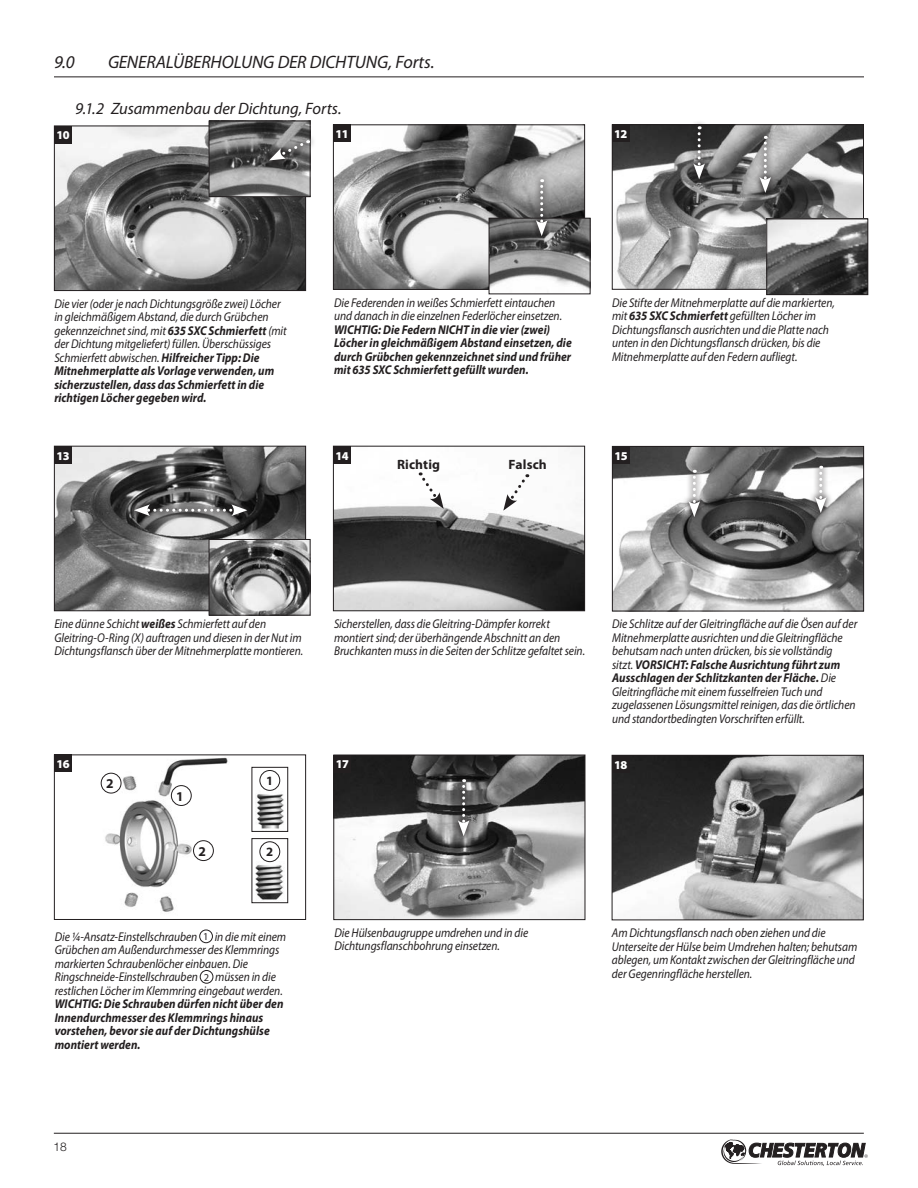
<style>
.page{position:relative;width:918px;height:1188px;background:#fff}
.page>*{position:absolute;margin:0;border:0;box-sizing:border-box;transform-origin:0 0}
.t1{font:italic 18px "Myriad Pro";letter-spacing:-.01em;color:#231f20}
.t2{font:italic 16.5px "Myriad Pro";letter-spacing:-.005em;color:#231f20}
.t3{font:700 13.5px "Myriad Pro";letter-spacing:.01em;color:#231f20}
.t4{font:italic 12.75px/13.5px "Myriad Pro";letter-spacing:-.005em;color:#231f20;scale:.9 1}
.t5{font:italic 700 12.75px/13.5px "Myriad Pro";letter-spacing:.005em;color:#231f20;scale:.9 1}
.t6{font:700 12.75px "Myriad Pro";color:#231f20}
.t7{font:900 12px "Myriad Pro";letter-spacing:-.05em;color:#fff}
.t8{font:300 12px "Helvetica Neue LT Std";color:#231f20}
.s1{font-weight:700}
.s2{font-style:normal;font-size:10.5px}
</style>
<div class="page">
<svg style="left:721px;top:1139px;width:147px;height:27px"></svg>
<hr style="left:54px;top:1133px;width:810px;height:1px;background:#231f20">
<img style="left:614px;top:757px;width:248px;height:161px">
<div style="left:612px;top:755px;width:252px;height:165px;border:1px solid #231f20"></div>
<div style="left:612px;top:755px;width:18px;height:18px;background:#231f20"></div>
<div style="left:199px;top:930px;width:14px;height:13px;border:1px solid #231f20;border-radius:50%"></div>
<div style="left:200px;top:970px;width:13px;height:14px;border:1px solid #231f20;border-radius:50%"></div>
<img style="left:100px;top:757px;width:189px;height:155px">
<div style="left:54px;top:754px;width:252px;height:166px;border:1px solid #231f20"></div>
<div style="left:54px;top:754px;width:18px;height:18px;background:#231f20"></div>
<img style="left:253px;top:845px;width:33px;height:56px">
<div style="left:251px;top:838px;width:37px;height:65px;border:1px solid #231f20"></div>
<div style="left:260px;top:842px;width:20px;height:20px;background:#fff;border-radius:50%"></div>
<div style="left:260px;top:841px;width:20px;height:21px;border:1px solid #231f20;border-radius:50%"></div>
<img style="left:253px;top:773px;width:33px;height:57px">
<div style="left:251px;top:767px;width:37px;height:65px;border:1px solid #231f20"></div>
<div style="left:260px;top:770px;width:20px;height:20px;background:#fff;border-radius:50%"></div>
<div style="left:260px;top:770px;width:20px;height:21px;border:1px solid #231f20;border-radius:50%"></div>
<div style="left:171px;top:786px;width:20px;height:19px;background:#fff;border-radius:50%"></div>
<div style="left:171px;top:785px;width:21px;height:21px;border:1px solid #231f20;border-radius:50%"></div>
<div style="left:194px;top:841px;width:19px;height:20px;background:#fff;border-radius:50%"></div>
<div style="left:193px;top:840px;width:21px;height:21px;border:1px solid #231f20;border-radius:50%"></div>
<div style="left:101px;top:773px;width:20px;height:20px;background:#fff;border-radius:50%"></div>
<div style="left:101px;top:773px;width:20px;height:20px;border:1px solid #231f20;border-radius:50%"></div>
<img style="left:335px;top:126px;width:248px;height:162px">
<div style="left:333px;top:124px;width:252px;height:166px;border:1px solid #231f20"></div>
<div style="left:333px;top:124px;width:18px;height:18px;background:#231f20"></div>
<img style="left:491px;top:220px;width:98px;height:71px">
<div style="left:489px;top:218px;width:102px;height:76px;border:1px solid #231f20"></div>
<svg style="left:529px;top:173px;width:25px;height:69px"></svg>
<svg style="left:536px;top:179px;width:12px;height:57px"></svg>
<img style="left:614px;top:126px;width:248px;height:162px">
<div style="left:612px;top:124px;width:252px;height:166px;border:1px solid #231f20"></div>
<div style="left:612px;top:124px;width:18px;height:18px;background:#231f20"></div>
<img style="left:768px;top:221px;width:98px;height:72px">
<div style="left:766px;top:219px;width:102px;height:76px;border:1px solid #231f20"></div>
<svg style="left:687px;top:122px;width:25px;height:64px"></svg>
<svg style="left:693px;top:126px;width:12px;height:53px"></svg>
<svg style="left:753px;top:129px;width:25px;height:70px"></svg>
<svg style="left:759px;top:136px;width:12px;height:57px"></svg>
<img style="left:335px;top:757px;width:248px;height:161px">
<div style="left:333px;top:755px;width:252px;height:165px;border:1px solid #231f20"></div>
<div style="left:333px;top:755px;width:18px;height:18px;background:#231f20"></div>
<svg style="left:451px;top:773px;width:25px;height:69px"></svg>
<svg style="left:458px;top:779px;width:12px;height:57px"></svg>
<img style="left:614px;top:448px;width:248px;height:161px">
<div style="left:612px;top:446px;width:252px;height:165px;border:1px solid #231f20"></div>
<div style="left:612px;top:446px;width:18px;height:18px;background:#231f20"></div>
<svg style="left:682px;top:463px;width:25px;height:60px"></svg>
<svg style="left:688px;top:470px;width:12px;height:47px"></svg>
<svg style="left:808px;top:459px;width:25px;height:60px"></svg>
<svg style="left:815px;top:466px;width:12px;height:47px"></svg>
<img style="left:56px;top:448px;width:248px;height:161px">
<div style="left:54px;top:446px;width:252px;height:165px;border:1px solid #231f20"></div>
<div style="left:54px;top:446px;width:18px;height:18px;background:#231f20"></div>
<img style="left:211px;top:541px;width:98px;height:73px">
<div style="left:209px;top:539px;width:102px;height:77px;border:1px solid #231f20"></div>
<svg style="left:128px;top:498px;width:126px;height:25px;background:#5f5f5f"></svg>
<svg style="left:134px;top:504px;width:113px;height:12px"></svg>
<hr style="left:54px;top:76px;width:810px;height:1px;background:#231f20">
<img style="left:56px;top:128px;width:248px;height:161px">
<div style="left:54px;top:126px;width:252px;height:165px;border:1px solid #231f20"></div>
<div style="left:54px;top:126px;width:18px;height:18px;background:#231f20"></div>
<img style="left:211px;top:123px;width:98px;height:72px">
<div style="left:209px;top:121px;width:102px;height:76px;border:1px solid #231f20"></div>
<svg style="left:263px;top:133px;width:51px;height:34px"></svg>
<svg style="left:269px;top:140px;width:40px;height:20px"></svg>
<img style="left:335px;top:448px;width:248px;height:161px">
<div style="left:333px;top:446px;width:252px;height:165px;border:1px solid #231f20"></div>
<div style="left:333px;top:446px;width:18px;height:18px;background:#231f20"></div>
<svg style="left:420px;top:472px;width:24px;height:37px"></svg>
<svg style="left:503px;top:474px;width:25px;height:37px"></svg>
<h1 class="t1" style="left:54px;top:50px;width:22px">9.0</h1>
<h1 class="t1" style="left:108px;top:50px;width:328px">GENERALÜBERHOLUNG DER DICHTUNG, Forts.</h1>
<p class="t2" style="left:75px;top:98px;width:268px">9.1.2 Zusammenbau der Dichtung, Forts.</p>
<p class="t7" style="left:56px;top:127px;width:15px">10</p>
<p class="t7" style="left:335px;top:126px;width:15px">11</p>
<p class="t7" style="left:614px;top:126px;width:15px">12</p>
<p class="t4" style="left:54px;top:297px;width:260px">Die vier (oder je nach Dichtungsgröße zwei) Löcher in gleichmäßigem Abstand, die durch Grübchen gekennzeichnet sind, mit <span class="s1">635 SXC Schmierfett</span> (mit der Dichtung mitgeliefert) füllen. Überschüssiges Schmierfett abwischen. <span class="s1">Hilfreicher Tipp: Die Mitnehmerplatte als Vorlage verwenden, um sicherzustellen, dass das Schmierfett in die richtigen Löcher gegeben wird.</span></p>
<p class="t7" style="left:56px;top:448px;width:15px">13</p>
<p class="t4" style="left:334px;top:296px;width:255px">Die Federenden in weißes Schmierfett eintauchen und danach in die einzelnen Federlöcher einsetzen.</p>
<p class="t5" style="left:334px;top:322px;width:266px">WICHTIG: Die Federn NICHT in die vier (zwei)<br>Löcher in gleichmäßigem Abstand einsetzen, die durch Grübchen gekennzeichnet sind und früher mit 635 SXC Schmierfett gefüllt wurden.</p>
<p class="t7" style="left:335px;top:448px;width:15px">14</p>
<p class="t3" style="left:397px;top:456px;width:45px">Richtig</p>
<p class="t3" style="left:508px;top:456px;width:40px">Falsch</p>
<p class="t4" style="left:612px;top:295px;width:249px">Die Stifte der Mitnehmerplatte auf die markierten, mit <span class="s1">635 SXC Schmierfett</span> gefüllten Löcher im Dichtungsflansch ausrichten und die Platte nach unten in den Dichtungsflansch drücken, bis die Mitnehmerplatte auf den Federn aufliegt.</p>
<p class="t7" style="left:614px;top:448px;width:15px">15</p>
<p class="t4" style="left:54px;top:617px;width:278px">Eine dünne Schicht <span class="s1">weißes</span> Schmierfett auf den<br>Gleitring-O-Ring (X) auftragen und diesen in der Nut im<br>Dichtungsflansch über der Mitnehmerplatte montieren.</p>
<p class="t7" style="left:56px;top:756px;width:15px">1 67</p>
<p class="t3" style="left:106px;top:775px;width:9px">2</p>
<p class="t3" style="left:176px;top:787px;width:9px">1</p>
<p class="t3" style="left:198px;top:842px;width:9px">2</p>
<p class="t6" style="left:266px;top:773px;width:9px">1</p>
<p class="t6" style="left:266px;top:844px;width:9px">2</p>
<p class="t4" style="left:55px;top:930px;width:259px">Die ¼-Ansatz-Einstellschrauben <span class="s2">1</span> in die mit einem Grübchen am Außendurchmesser des Klemmrings markierten Schraubenlöcher einbauen. Die Ringschneide-Einstellschrauben <span class="s2">2</span> müssen in die restlichen Löcher im Klemmring eingebaut werden.</p>
<p class="t5" style="left:55px;top:997px;width:256px">WICHTIG: Die Schrauben dürfen nicht über den Innendurchmesser des Klemmrings hinaus vorstehen, bevor sie auf der Dichtungshülse montiert werden.</p>
<p class="t4" style="left:334px;top:617px;width:280px">Sicherstellen, dass die Gleitring-Dämpfer korrekt montiert sind; der überhängende Abschnitt an den<br>Bruchkanten muss in die Seiten der Schlitze gefaltet sein.</p>
<p class="t7" style="left:336px;top:756px;width:15px">17</p>
<p class="t4" style="left:612px;top:617px;width:274px">Die Schlitze auf der Gleitringfläche auf die Ösen auf der Mitnehmerplatte ausrichten und die Gleitringfläche behutsam nach unten drücken, bis sie vollständig<br>sitzt. <span class="s1">VORSICHT: Falsche Ausrichtung führt zum Ausschlagen der Schlitzkanten der Fläche.</span> Die Gleitringfläche mit einem fusselfreien Tuch und zugelassenen Lösungsmittel reinigen, das die örtlichen und standortbedingten Vorschriften erfüllt.</p>
<p class="t7" style="left:614px;top:757px;width:15px">18</p>
<p class="t4" style="left:334px;top:926px;width:217px">Die Hülsenbaugruppe umdrehen und in die<br>Dichtungsflanschbohrung einsetzen.</p>
<p class="t4" style="left:612px;top:926px;width:274px">Am Dichtungsflansch nach oben ziehen und die Unterseite der Hülse beim Umdrehen halten; behutsam ablegen, um Kontakt zwischen der Gleitringfläche und der Gegenringfläche herstellen.</p>
<p class="t8" style="left:53px;top:1139px;width:15px">18</p>
</div>
